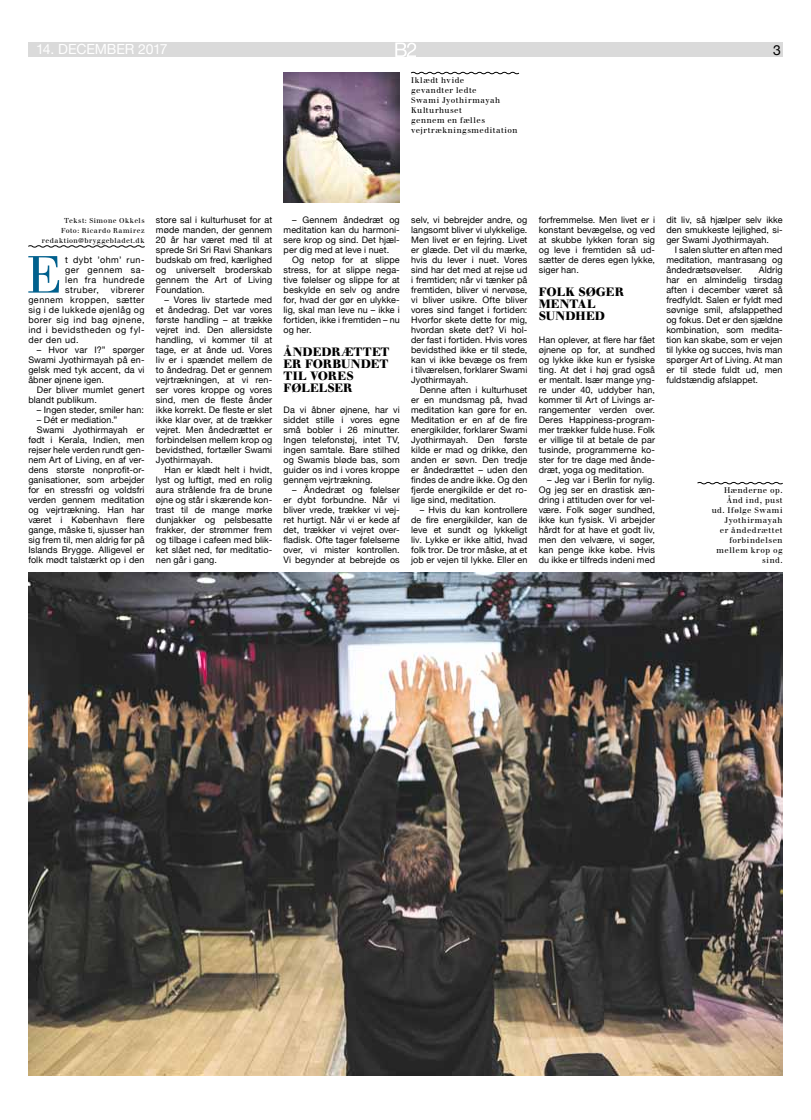
<style>
.page{position:relative;width:811px;height:1120px;background:#fff}
.page>*{position:absolute;margin:0;border:0;box-sizing:border-box;transform-origin:0 0}
.t1{font:50.5px "Walbaum S Si";color:#00608d}
.t2{font:14px "Helvetica Neue";letter-spacing:-.02em;color:#fff}
.t3{font:14px "Helvetica Neue";color:#000}
.t4{font:700 12px/12px "Walbaum";letter-spacing:.015em;color:#000}
.t5{font:9px/10px "Helvetica Neue";letter-spacing:.01em;color:#000;text-align:justify}
.t6{font:8px/10px "Walbaum S Si";letter-spacing:.06em;color:#000;text-align:right}
.t7{font:7px/10px "Walbaum S Si";letter-spacing:.065em;color:#000;text-align:right}
</style>
<div class="page">
<div style="left:28px;top:43px;width:755px;height:14px;background:#dadada"></div>
<svg style="left:395px;top:43px;width:21px;height:14px"></svg>
<img style="left:28px;top:573px;width:754px;height:502px">
<svg style="left:28px;top:245px;width:117px;height:3px"></svg>
<img style="left:283px;top:72px;width:117px;height:131px">
<svg style="left:697px;top:481px;width:86px;height:4px"></svg>
<svg style="left:411px;top:71px;width:108px;height:4px"></svg>
<h2 class="t2" style="left:36px;top:37px;width:133px">14. DECember 2017</h2>
<h2 class="t3" style="left:773px;top:38px;width:9px">3</h2>
<p class="t6" style="left:411px;top:75px;width:108px;text-align:left">Iklædt hvide<br>gevandter ledte<br>Swami Jyothirmayah<br>Kulturhuset<br>gennem en fælles vejrtrækningsmeditation</p>
<p class="t7" style="left:42px;top:215px;width:104px">Tekst: Simone Okkels<br>Foto: Ricardo Ramirez redaktion@bryggebladet.dk</p>
<h1 class="t1" style="left:27px;top:244px;width:37px">E</h1>
<p class="t5" style="left:65px;top:254px;width:81px">t dybt ’ohm’ run&shy;ger gennem sa&shy;len fra hundrede struber,</p>
<p class="t5" style="left:28px;top:284px;width:118px;text-indent:82px">vibrerer gennem kroppen, sætter sig i de lukkede øjenlåg og borer sig ind bag øjnene, ind i bevidstheden og fyl&shy;der den ud.</p>
<p class="t5" style="left:28px;top:344px;width:118px;text-indent:9px">– Hvor var I?” spørger Swami Jyothirmayah på en&shy;gelsk med tyk accent, da vi åbner øjnene igen.</p>
<p class="t5" style="left:28px;top:384px;width:118px;text-indent:9px">Der bliver mumlet genert blandt publikum.</p>
<p class="t5" style="left:37px;top:404px;width:109px">– Ingen steder, smiler han:</p>
<p class="t5" style="left:37px;top:414px;width:82px">– Dét er mediation.”</p>
<p class="t5" style="left:37px;top:424px;width:109px">Swami Jyothirmayah er</p>
<p class="t5" style="left:28px;top:434px;width:118px">født i Kerala, Indien, men</p>
<p class="t5" style="left:28px;top:444px;width:118px">rejser hele verden rundt gen-</p>
<p class="t5" style="left:28px;top:454px;width:118px">nem Art of Living, en af ver-</p>
<p class="t5" style="left:28px;top:464px;width:118px">dens største nonprofit-or-</p>
<p class="t5" style="left:28px;top:474px;width:118px">ganisationer, som arbejder</p>
<p class="t5" style="left:28px;top:484px;width:118px">for en stressfri og voldsfri</p>
<p class="t5" style="left:28px;top:494px;width:118px">verden gennem meditation</p>
<p class="t5" style="left:28px;top:504px;width:118px">og vejrtrækning. Han har</p>
<p class="t5" style="left:28px;top:514px;width:118px">været i København flere</p>
<p class="t5" style="left:28px;top:524px;width:118px">gange, måske ti, sjusser han</p>
<p class="t5" style="left:28px;top:534px;width:118px">sig frem til, men aldrig før på</p>
<p class="t5" style="left:28px;top:544px;width:118px">Islands Brygge. Alligevel er</p>
<p class="t5" style="left:28px;top:554px;width:118px">folk mødt talstærkt op i den</p>
<p class="t5" style="left:156px;top:214px;width:118px">store sal i kulturhuset for at møde manden, der gennem 20 år har været med til at sprede Sri Sri Ravi Shankars budskab om fred, kærlighed og universelt broderskab gennem the Art of Living Foundation.</p>
<p class="t5" style="left:156px;top:294px;width:118px;text-indent:9px">– Vores liv startede med et åndedrag. Det var vores første handling – at trække vejret ind. Den allersidste handling, vi kommer til at tage, er at ånde ud. Vores liv er i spændet mellem de to åndedrag. Det er gennem vejrtrækningen, at vi ren&shy;ser vores kroppe og vores sind, men de fleste ånder ikke korrekt. De fleste er slet ikke klar over, at de trækker vejret. M en åndedrættet er forbindelsen mellem krop og bevidsthed, fortæller Swami Jyothirmayah.</p>
<p class="t5" style="left:156px;top:464px;width:118px;text-indent:9px">Han er klædt helt i hvidt, lyst og luftigt, med en rolig aura strålende fra de brune øjne og står i skærende kon&shy;trast til de mange mørke dunjakker og pelsbesatte frakker, der strømmer frem og tilbage i cafeen med blik&shy;ket slået ned, før meditatio&shy;nen går i gang.</p>
<p class="t5" style="left:283px;top:214px;width:118px;text-indent:9px">– Gennem åndedræt og meditation kan du harmoni&shy;sere krop og sind. Det hjæl&shy;per dig med at leve i nuet.</p>
<p class="t5" style="left:283px;top:254px;width:118px;text-indent:9px">Og netop for at slippe stress, for at slippe nega&shy;tive følelser og slippe for at beskylde en selv og andre for, hvad der gør en ulykke&shy;lig, skal man leve nu – ikke i fortiden, ikke i fremtiden – nu og her.</p>
<h3 class="t4" style="left:283px;top:346px;width:107px">ÅNDEDRÆTTET<br>ER FORBUNDET<br>TIL VORES<br>FØLELSER</h3>
<p class="t5" style="left:283px;top:404px;width:118px">Da vi åbner øjnene, har vi siddet stille i vores egne små bobler i 26 minutter.<br>Ingen telefonstøj, intet TV, ingen samtale. Bare stilhed og Swamis bløde bas, som guider os ind i vores kroppe gennem vejrtrækning.</p>
<p class="t5" style="left:283px;top:484px;width:118px;text-indent:9px">– Åndedræt og følelser er dybt forbundne. Når vi bliver vrede, trækker vi vej&shy;ret hurtigt. Når vi er kede af det, trækker vi vejret over&shy;fladisk. Ofte tager følelserne over, vi mister kontrollen.<br>Vi begynder at bebrejde os</p>
<p class="t5" style="left:411px;top:214px;width:118px">selv, vi bebrejder andre, og langsomt bliver vi ulykkelige.<br>M en livet er en fejring. Livet er glæde. Det vil du mærke, hvis du lever i nuet. Vores sind har det med at rejse ud i fremtiden; når vi tænker på fremtiden, bliver vi nervøse, vi bliver usikre. Ofte bliver vores sind fanget i fortiden:<br>Hvorfor skete dette for mig, hvordan skete det? Vi hol&shy;der fast i fortiden. Hvis vores bevidsthed ikke er til stede, kan vi ikke bevæge os frem i tilværelsen, forklarer Swami Jyothirmayah.</p>
<p class="t5" style="left:411px;top:384px;width:118px;text-indent:9px">Denne aften i kulturhuset er en mundsmag på, hvad meditation kan gøre for en.<br>Meditation er en af de fire energikilder, forklarer Swami Jyothirmayah. Den første kilde er mad og drikke, den anden er søvn. Den tredje er åndedrættet – uden den findes de andre ikke. Og den fjerde energikilde er det ro&shy;lige sind, meditation.</p>
<p class="t5" style="left:411px;top:504px;width:118px;text-indent:9px">– Hvis du kan kontrollere de fire energikilder, kan de leve et sundt og lykkeligt liv. Lykke er ikke altid, hvad folk tror. De tror måske, at et job er vejen til lykke. Eller en</p>
<p class="t5" style="left:539px;top:214px;width:118px">forfremmelse. Men livet er i konstant bevægelse, og ved at skubbe lykken foran sig og leve i fremtiden så ud&shy;sætter de deres egen lykke, siger han.</p>
<h3 class="t4" style="left:539px;top:286px;width:87px">FOLK SØGER<br>MENTAL<br>SUNDHED</h3>
<p class="t5" style="left:539px;top:334px;width:118px">Han oplever, at flere har fået øjnene op for, at sundhed og lykke ikke kun er fysiske ting. At det i høj grad også er mentalt. Især mange yng&shy;re under 40, uddyber han, kommer til Art of Livings ar&shy;rangementer verden over.<br>Deres Happiness-program&shy;mer trækker fulde huse. Folk er villige til at betale de par tusinde, programmerne ko&shy;ster for tre dage med ånde&shy;dræt, yoga og meditation.</p>
<p class="t5" style="left:539px;top:474px;width:118px;text-indent:9px">– Jeg var i Berlin for nylig.<br>Og jeg ser en drastisk æn&shy;dring i attituden over for vel&shy;være. Folk søger sundhed, ikke kun fysisk. Vi arbejder hårdt for at have et godt liv, men den velvære, vi søger, kan penge ikke købe. Hvis du ikke er tilfreds indeni med</p>
<p class="t5" style="left:666px;top:214px;width:118px">dit liv, så hjælper selv ikke den smukkeste lejlighed, si&shy;ger Swami Jyothirmayah.</p>
<p class="t5" style="left:666px;top:244px;width:118px;text-indent:9px">I salen slutter en aften med meditation, mantrasang og åndedrætsøvelser.</p>
<p class="t5" style="left:666px;top:264px;width:118px;text-indent:92px">Aldrig har en almindelig tirsdag aften i december været så fredfyldt. Salen er fyldt med søvnige smil, afslappethed og fokus. Det er den sjældne kombination, som medita&shy;tion kan skabe, som er vejen til lykke og succes, hvis man spørger Art of Living. At man er til stede fuldt ud, men fuldstændig afslappet.</p>
<p class="t6" style="left:711px;top:485px;width:72px">Hænderne op.<br>Ånd ind, pust<br>ud. Ifølge Swami<br>Jyothirmayah<br>er åndedrættet forbindelsen mellem krop og sind.</p>
</div>
